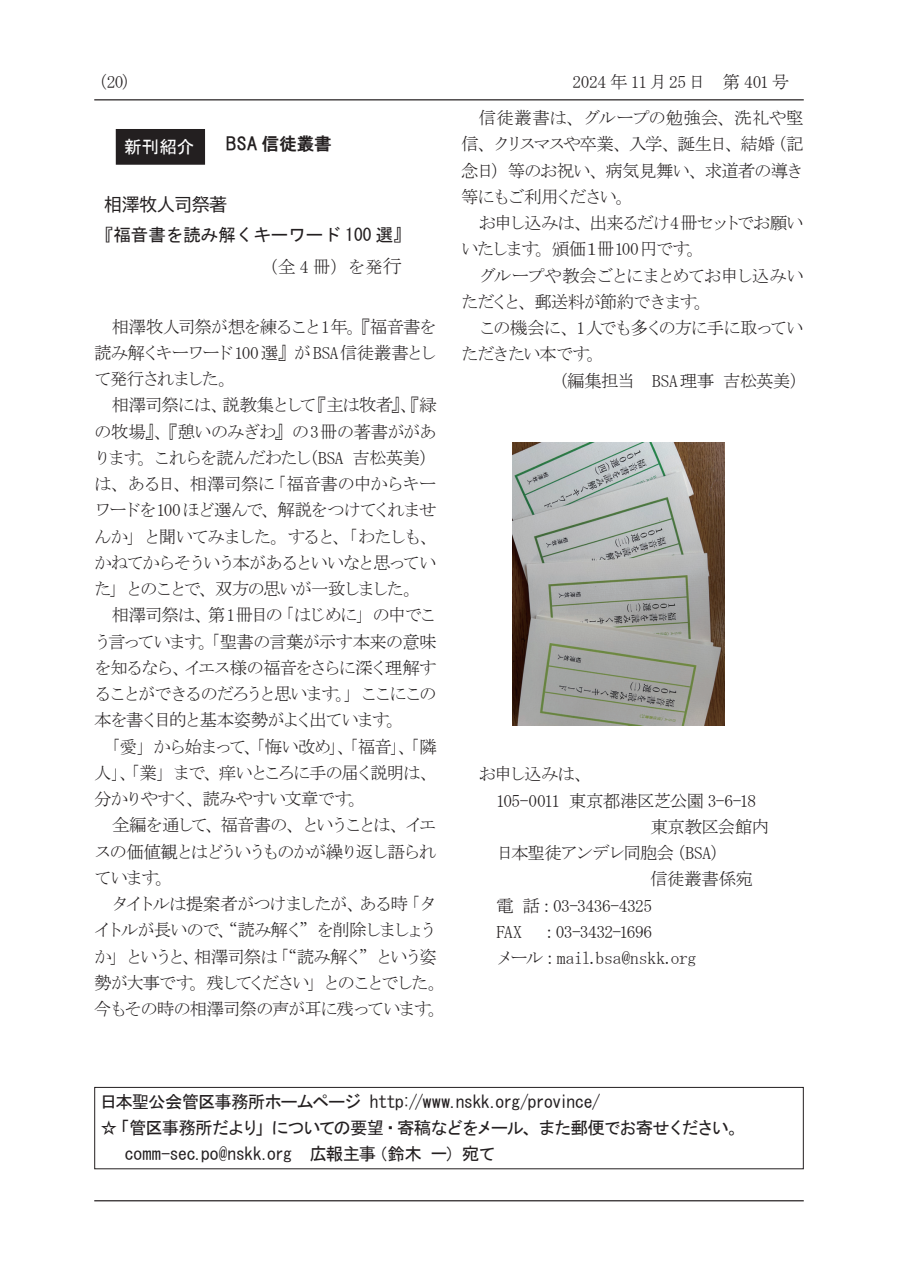
<style>
.page{position:relative;width:903px;height:1275px;background:#fff}
.page>*{position:absolute;margin:0;border:0;box-sizing:border-box;transform-origin:0 0}
.t1{font:17.5px/26.2px "MS Mincho";letter-spacing:-.08em;color:#231f20}
.t2{font:17.5px "MS Mincho";letter-spacing:-.06em;color:#231f20}
.t3{font:17.5px "MS Mincho";letter-spacing:-.03em;color:#231f20}
.t4{font:17.5px "MS Mincho";letter-spacing:-.11em;color:#231f20}
.t5{font:17.5px "MS Mincho";letter-spacing:-.14em;color:#231f20}
.t6{font:17.5px "MS Gothic";letter-spacing:-.05em;color:#231f20}
.t7{font:17.5px "MS Mincho";letter-spacing:-.1em;color:#231f20}
.t8{font:17.5px "MS Mincho";letter-spacing:-.12em;color:#231f20}
.t9{font:17.5px "MS Mincho";letter-spacing:-.115em;color:#231f20}
.t10{font:17.5px "MS Gothic";letter-spacing:-.095em;color:#231f20}
.t11{font:17.5px "MS Mincho";letter-spacing:-.02em;color:#231f20}
.t12{font:17.5px "MS Gothic";letter-spacing:-.02em;color:#231f20}
.t13{font:17.5px "MS Mincho";letter-spacing:-.04em;color:#231f20}
.t14{font:17.5px "MS Mincho";letter-spacing:-.105em;color:#231f20}
.t15{font:17.5px "MS Mincho";letter-spacing:-.13em;color:#231f20}
.t16{font:17.5px "MS Mincho";letter-spacing:-.035em;color:#231f20}
.t17{font:17.5px "MS Mincho";letter-spacing:-.045em;color:#231f20}
.t18{font:17.5px "MS Mincho";letter-spacing:-.165em;color:#231f20}
.t19{font:17.5px "MS Gothic";color:#231f20}
.t20{font:17.5px "HGS Gothic E";color:#231f20}
.t21{font:17.5px "BIZ UDP Gothic";color:#231f20}
.t22{font:17.5px "MS Gothic";color:#fff}
.s1{font-size:19.25px}
</style>
<div class="page">
<hr style="left:94px;top:1200px;width:710px;height:1px;background:#231f20">
<hr style="left:94px;top:99px;width:710px;height:1px;background:#231f20">
<div style="left:94px;top:1087px;width:710px;height:82px;border:1px solid #231f20"></div>
<div style="left:116px;top:130px;width:88px;height:34px;background:#231f20"></div>
<div style="left:116px;top:129px;width:89px;height:36px;border:1px solid #231f20"></div>
<img style="left:512px;top:443px;width:212px;height:283px">
<p class="t1" style="left:90px;top:69px;width:59px">（20）　</p>
<p class="t11" style="left:572px;top:73px;width:218px">2024 年 11 月25日　第 401号</p>
<p class="t22" style="left:124px;top:138px;width:72px">新刊紹介</p>
<p class="t20" style="left:226px;top:135px;width:107px">BSA 信徒叢書</p>
<p class="t21" style="left:105px;top:196px;width:124px">相澤牧人司祭著</p>
<p class="t19" style="left:96px;top:226px;width:316px">『福音書を読み解くキーワード 100 選』</p>
<p class="t1" style="left:231px;top:253px;width:173px"><span class="s1">　　</span>（全 4 冊）を発<span class="s1">行</span></p>
<p class="t1" style="left:94px;top:313px;width:344px;text-align:justify;text-indent:18px">相澤牧人司祭が想を練ること1年。『福音書を読み解くキーワード100 選』がBSA信徒叢書として発行されました。</p>
<p class="t2" style="left:112px;top:396px;width:326px">相澤司祭には、説教集として『主は牧者』、『緑</p>
<p class="t13" style="left:94px;top:422px;width:344px">の牧場』、『憩いのみぎわ』の3冊の著書ががあ</p>
<p class="t1" style="left:94px;top:444px;width:344px">ります。これらを読んだわたし（BSA 吉松英美）</p>
<p class="t17" style="left:94px;top:475px;width:344px">は、ある日、相澤司祭に「福音書の中からキー</p>
<p class="t1" style="left:94px;top:497px;width:344px">ワードを100ほど選んで、解説をつけてくれませ</p>
<p class="t7" style="left:94px;top:527px;width:344px">んか」と聞いてみました。すると、「わたしも、</p>
<p class="t7" style="left:94px;top:554px;width:344px">かねてからそういう本があるといいなと思ってい</p>
<p class="t8" style="left:94px;top:580px;width:328px">た」とのことで、双方の思いが一致しました。</p>
<p class="t1" style="left:112px;top:602px;width:327px">相澤司祭は、第1冊目の「はじめに」の中でこ</p>
<p class="t2" style="left:94px;top:632px;width:344px">う言っています。「聖書の言葉が示す本来の意味</p>
<p class="t9" style="left:94px;top:659px;width:344px">を知るなら、イエス様の福音をさらに深く理解す</p>
<p class="t15" style="left:94px;top:685px;width:344px">ることができるのだろうと思います。」ここにこの</p>
<p class="t9" style="left:94px;top:711px;width:311px">本を書く目的と基本姿勢がよく出ています。</p>
<p class="t14" style="left:103px;top:737px;width:335px">「愛」から始まって、「悔い改め」、「福音」、「隣</p>
<p class="t4" style="left:94px;top:764px;width:344px">人」、「業」まで、痒いところに手の届く説明は、</p>
<p class="t2" style="left:94px;top:790px;width:273px">分かりやすく、読みやすい文章です。</p>
<p class="t18" style="left:112px;top:816px;width:326px">全編を通して、福音書の、ということは、イエ</p>
<p class="t8" style="left:94px;top:842px;width:344px">スの価値観とはどういうものかが繰り返し語られ</p>
<p class="t1" style="left:94px;top:864px;width:80px">ています。</p>
<p class="t1" style="left:112px;top:891px;width:327px">タイトルは提案者がつけましたが、ある時「タ</p>
<p class="t4" style="left:94px;top:921px;width:344px">イトルが長いので、“読み解く”を削除しましょう</p>
<p class="t5" style="left:94px;top:947px;width:344px">か」というと、相澤司祭は「“読み解く”という姿</p>
<p class="t5" style="left:94px;top:974px;width:353px">勢が大事です。残してください」とのことでした。</p>
<p class="t1" style="left:94px;top:996px;width:353px">今もその時の相澤司祭の声が耳に残っています。</p>
<p class="t1" style="left:461px;top:105px;width:344px;text-align:justify;text-indent:18px">信徒叢書は、グループの勉強会、洗礼や堅信、クリスマスや卒業、入学、誕生日、結婚（記念日）等のお祝い、病気見舞い、求道者の導き等にもご利用ください。</p>
<p class="t1" style="left:461px;top:210px;width:344px;text-indent:18px">お申し込みは、出来るだけ4冊セットでお願いいたします。頒価１冊100 円です。</p>
<p class="t1" style="left:461px;top:262px;width:344px;text-indent:17px">グループや教会ごとにまとめてお申し込みいただくと、郵送料が節約できます。</p>
<p class="t1" style="left:461px;top:315px;width:344px;text-indent:17px">この機会に、1人でも多くの方に手に取っていただきたい本です。</p>
<p class="t3" style="left:524px;top:372px;width:285px">　　（編集担当　BSA理事吉松英美）</p>
<p class="t1" style="left:479px;top:761px;width:114px">お申し込みは、</p>
<p class="t16" style="left:496px;top:792px;width:261px">105-0011 東京都港区芝公園 3-6-18</p>
<p class="t13" style="left:650px;top:818px;width:138px">東京教区会館内　</p>
<p class="t2" style="left:496px;top:844px;width:233px">日本聖徒アンデレ同胞会（BSA）</p>
<p class="t1" style="left:650px;top:866px;width:104px">信徒叢書係宛</p>
<p class="t3" style="left:496px;top:897px;width:157px">電話：03-3436-4325</p>
<p class="t3" style="left:496px;top:923px;width:157px">FAX　：03-3432-1696</p>
<p class="t11" style="left:496px;top:949px;width:201px">メール：mail.bsa@nskk.org</p>
<p class="t6" style="left:100px;top:1093px;width:502px">日本聖公会管区事務所ホームページ http://www.nskk.org/province/</p>
<p class="t10" style="left:100px;top:1119px;width:646px">☆「管区事務所だより」についての要望・寄稿などをメール、また郵便でお寄せください。</p>
<p class="t12" style="left:125px;top:1145px;width:372px">comm-sec.po@nskk.org　広報主事（鈴木 一）宛て</p>
</div>
